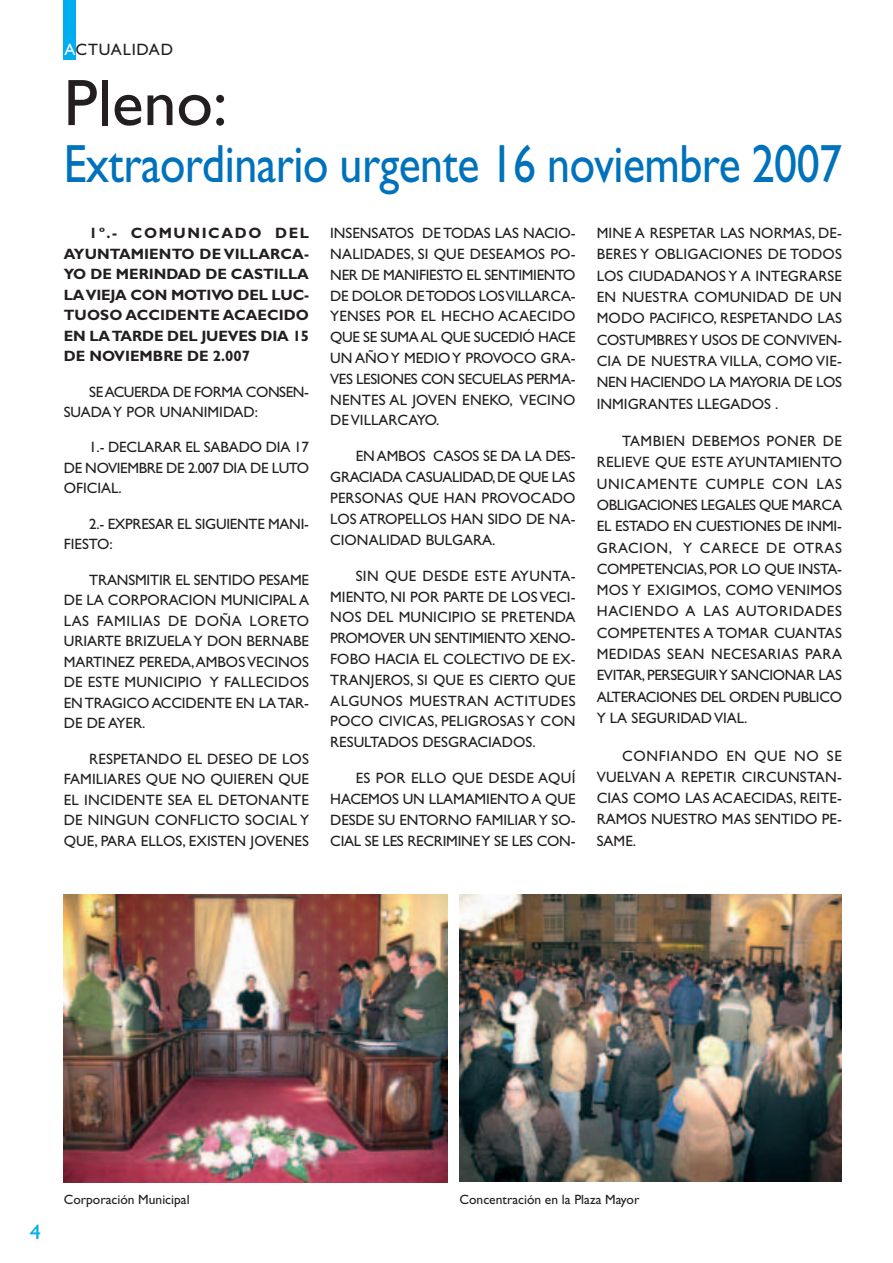
<style>
.page{position:relative;width:893px;height:1263px;background:#fff}
.page>*{position:absolute;margin:0;border:0;box-sizing:border-box;transform-origin:0 0}
.t1{font:66px "Gill Sans";color:#231f20}
.t2{font:54px "Gill Sans";letter-spacing:-.01em;color:#0072bc;scale:.85 1}
.t3{font:21px "Gill Sans";color:#00aeef;scale:1.05 1}
.t4{font:16.5px "Gill Sans";letter-spacing:.05em;color:#231f20}
.t5{font:15px/21.3px "Gill Sans";color:#231f20;text-align:justify}
.t6{font:700 15px/20.5px "Gill Sans";color:#231f20;text-align:justify}
.t7{font:15px/20.5px "Gill Sans";letter-spacing:-.025em;color:#231f20}
.t8{font:15px/20.5px "Gill Sans";letter-spacing:-.02em;color:#231f20}
.t9{font:13.5px "Gill Sans";color:#231f20}
.s1{color:#fff}
</style>
<div class="page">
<div style="left:63px;top:0;width:13px;height:60px;background:#00aeef"></div>
<img style="left:64px;top:895px;width:384px;height:287px">
<img style="left:459px;top:894px;width:383px;height:287px">
<p class="t4" style="left:64px;top:44px;width:110px"><span class="s1">A</span>CTUALIDAD</p>
<h1 class="t1" style="left:64px;top:80px;width:165px">Pleno:</h1>
<h2 class="t2" style="left:64px;top:145px;width:917px">Extraordinario urgente 16 noviembre 2007</h2>
<p class="t6" style="left:64px;top:224px;width:247px;text-indent:25px">1º.- COMUNICADO DEL AYUNTAMIENTO DE VILLARCA-YO DE MERINDAD DE CASTILLA LA VIEJA CON MOTIVO DEL LUC-TUOSO ACCIDENTE ACAECIDO EN LA TARDE DEL JUEVES DIA 15<br>DE NOVIEMBRE DE 2.007</p>
<p class="t7" style="left:64px;top:383px;width:247px;text-indent:25px">SE ACUERDA DE FORMA CONSEN-<br>SUADA Y POR UNANIMIDAD:</p>
<p class="t5" style="left:64px;top:439px;width:247px;line-height:20.5px;text-indent:25px">1.- DECLARAR EL SABADO DIA 17<br>DE NOVIEMBRE DE 2.007 DIA DE LUTO OFICIAL.</p>
<p class="t8" style="left:64px;top:515px;width:247px;text-indent:25px">2.- EXPRESAR EL SIGUIENTE MANI-<br>FIESTO:</p>
<p class="t5" style="left:64px;top:571px;width:247px;line-height:20.5px;text-indent:25px">TRANSMITIR EL SENTIDO PESAME DE LA CORPORACION MUNICIPAL A LAS FAMILIAS DE DOÑA LORETO URIARTE BRIZUELA Y DON BERNABE MARTINEZ PEREDA, AMBOS VECINOS DE ESTE MUNICIPIO Y FALLECIDOS EN TRAGICO ACCIDENTE EN LA TAR-DE DE AYER.</p>
<p class="t5" style="left:64px;top:750px;width:247px;line-height:20.5px;text-indent:25px">RESPETANDO EL DESEO DE LOS FAMILIARES QUE NO QUIEREN QUE EL INCIDENTE SEA EL DETONANTE DE NINGUN CONFLICTO SOCIAL Y QUE, PARA ELLOS, EXISTEN JOVENES</p>
<p class="t5" style="left:330px;top:224px;width:247px;line-height:20.9px">INSENSATOS DE TODAS LAS NACIO-NALIDADES, SI QUE DESEAMOS PO-NER DE MANIFIESTO EL SENTIMIENTO DE DOLOR DE TODOS LOS VILLARCA-YENSES POR EL HECHO ACAECIDO QUE SE SUMA AL QUE SUCEDIÓ HACE UN AÑO Y MEDIO Y PROVOCO GRA-VES LESIONES CON SECUELAS PERMA-NENTES AL JOVEN ENEKO, VECINO DE VILLARCAYO.</p>
<p class="t5" style="left:330px;top:448px;width:247px;line-height:20.9px;text-indent:25px">EN AMBOS CASOS SE DA LA DES-GRACIADA CASUALIDAD, DE QUE LAS PERSONAS QUE HAN PROVOCADO LOS ATROPELLOS HAN SIDO DE NA-CIONALIDAD BULGARA.</p>
<p class="t5" style="left:330px;top:567px;width:247px;line-height:20.9px;text-indent:25px">SIN QUE DESDE ESTE AYUNTA-MIENTO, NI POR PARTE DE LOS VECI-NOS DEL MUNICIPIO SE PRETENDA PROMOVER UN SENTIMIENTO XENO-FOBO HACIA EL COLECTIVO DE EX-TRANJEROS, SI QUE ES CIERTO QUE ALGUNOS MUESTRAN ACTITUDES POCO CIVICAS, PELIGROSAS Y CON RESULTADOS DESGRACIADOS.</p>
<p class="t5" style="left:330px;top:769px;width:247px;line-height:20.9px;text-indent:25px">ES POR ELLO QUE DESDE AQUÍ HACEMOS UN LLAMAMIENTO A QUE DESDE SU ENTORNO FAMILIAR Y SO-CIAL SE LES RECRIMINE Y SE LES CON-</p>
<p class="t5" style="left:597px;top:224px;width:247px">MINE A RESPETAR LAS NORMAS, DE-BERES Y OBLIGACIONES DE TODOS LOS CIUDADANOS Y A INTEGRARSE EN NUESTRA COMUNIDAD DE UN MODO PACIFICO, RESPETANDO LAS COSTUMBRES Y USOS DE CONVIVEN-CIA DE NUESTRA VILLA, COMO VIE-NEN HACIENDO LA MAYORIA DE LOS INMIGRANTES LLEGADOS .</p>
<p class="t5" style="left:597px;top:432px;width:247px;text-indent:25px">TAMBIEN DEBEMOS PONER DE RELIEVE QUE ESTE AYUNTAMIENTO UNICAMENTE CUMPLE CON LAS OBLIGACIONES LEGALES QUE MARCA EL ESTADO EN CUESTIONES DE INMI-GRACION, Y CARECE DE OTRAS COMPETENCIAS, POR LO QUE INSTA-MOS Y EXIGIMOS, COMO VENIMOS HACIENDO A LAS AUTORIDADES COMPETENTES A TOMAR CUANTAS MEDIDAS SEAN NECESARIAS PARA EVITAR, PERSEGUIR Y SANCIONAR LAS ALTERACIONES DEL ORDEN PUBLICO Y LA SEGURIDAD VIAL.</p>
<p class="t5" style="left:597px;top:746px;width:247px;text-indent:25px">CONFIANDO EN QUE NO SE VUELVAN A REPETIR CIRCUNSTAN-CIAS COMO LAS ACAECIDAS, REITE-RAMOS NUESTRO MAS SENTIDO PE-SAME.</p>
<h3 class="t3" style="left:30px;top:1225px;width:12px">4</h3>
<p class="t9" style="left:64px;top:1194px;width:127px">Corporación Municipal</p>
<p class="t9" style="left:460px;top:1194px;width:181px">Concentración en la Plaza Mayor</p>
</div>
